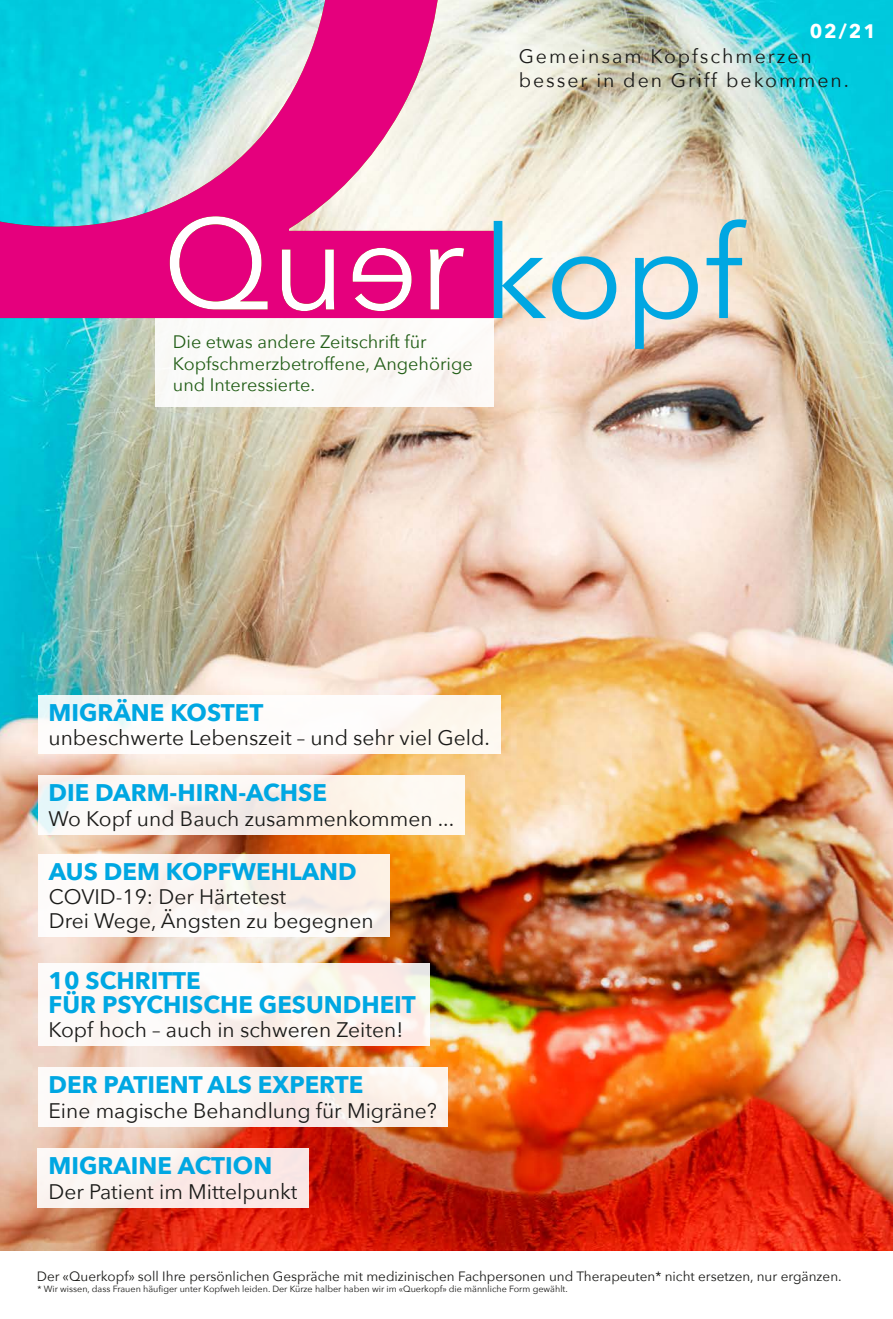
<style>
.page{position:relative;width:893px;height:1319px;background:#fff}
.page>*{position:absolute;margin:0;border:0;box-sizing:border-box;transform-origin:0 0}
.t1{font:128.4px "Avenir Next";color:#00a7e2}
.t2{font:128.4px "Avenir Next";color:#fff}
.t3{font:700 24px/24px "Avenir Next";color:#00a7e2}
.t4{font:21px/24px "Avenir Next";color:#1a1a18}
.t5{font:19.5px/23.4px "Avenir Next";letter-spacing:.1em;color:#1a1a18}
.t6{font:700 19.5px "Avenir Next";color:#fff}
.t7{font:18px/21.6px "Avenir Next";color:#225e17}
.t8{font:13.5px "Avenir Next";color:#1a1a18}
.t9{font:9px "Avenir Next";color:#1a1a18}
.s1{color:#fff}
</style>
<div class="page">
<img style="left:0;top:0;width:893px;height:1250px">
<div style="left:155px;top:318px;width:339px;height:89px;background:#fbfaf8"></div>
<div style="left:38px;top:695px;width:462px;height:58px;background:linear-gradient(to right,#f9fcfe,#fff9f1)"></div>
<svg style="left:38px;top:775px;width:426px;height:59px;fill:#fcf7f1"></svg>
<div style="left:38px;top:1067px;width:410px;height:59px;background:linear-gradient(to right,#fdfbfb,#faeee7)"></div>
<div style="left:38px;top:1148px;width:271px;height:59px;background:linear-gradient(to right,#fbf8f4,#fae3e2)"></div>
<svg style="left:38px;top:854px;width:351px;height:82px;fill:#fcf7f3"></svg>
<div style="left:38px;top:963px;width:391px;height:82px;background:linear-gradient(to right,#fdfbfa,#fbf0e9)"></div>
<svg style="left:0;top:0;width:494px;height:318px;background:#9f7db1"></svg>
<svg style="left:353px;top:248px;width:59px;height:63px;background:#c44b50"></svg>
<p class="t6" style="left:810px;top:15px;width:68px">02/21</p>
<p class="t5" style="left:519px;top:44px;width:332px">Gemeinsam Kopfschmerzen besser in den Griff bekommen.</p>
<h1 class="t2" style="left:163px;top:156px;width:184px">Qu</h1>
<h1 class="t1" style="left:419px;top:165px;width:326px"><span class="s1">r</span> kopf</h1>
<p class="t7" style="left:173px;top:330px;width:301px">Die etwas andere Zeitschrift für<br>Kopfschmerzbetroffene, Angehörige und Interessierte.</p>
<p class="t3" style="left:49px;top:700px;width:216px">MIGRÄNE KOSTET</p>
<p class="t4" style="left:49px;top:724px;width:443px">unbeschwerte Lebenszeit – und sehr viel Geld.</p>
<p class="t3" style="left:49px;top:780px;width:280px">DIE DARM-HIRN-ACHSE</p>
<p class="t4" style="left:49px;top:806px;width:407px">Wo Kopf und Bauch zusammenkommen ...</p>
<p class="t3" style="left:49px;top:859px;width:309px">AUS DEM KOPFWEHLAND</p>
<p class="t4" style="left:49px;top:884px;width:326px">COVID-19: Der Härtetest<br>Drei Wege, Ängsten zu begegnen</p>
<p class="t3" style="left:49px;top:967px;width:369px">10 SCHRITTE<br>FÜR PSYCHISCHE GESUNDHEIT</p>
<p class="t4" style="left:49px;top:1016px;width:356px">Kopf hoch – auch in schweren Zeiten!</p>
<p class="t3" style="left:49px;top:1072px;width:316px">DER PATIENT ALS EXPERTE</p>
<p class="t4" style="left:49px;top:1097px;width:390px">Eine magische Behandlung für Migräne?</p>
<p class="t3" style="left:49px;top:1152px;width:225px">MIGRAINE ACTION</p>
<p class="t4" style="left:49px;top:1178px;width:251px">Der Patient im Mittelpunkt</p>
<p class="t8" style="left:37px;top:1264px;width:806px">Der «Querkopf» soll Ihre persönlichen Gespräche mit medizinischen Fachpersonen und Therapeuten* nicht ersetzen, nur ergänzen.</p>
<p class="t9" style="left:38px;top:1281px;width:532px">* Wir wissen, dass Frauen häufiger unter Kopfweh leiden. Der Kürze halber haben wir im «Querkopf» die männliche Form gewählt.</p>
</div>
